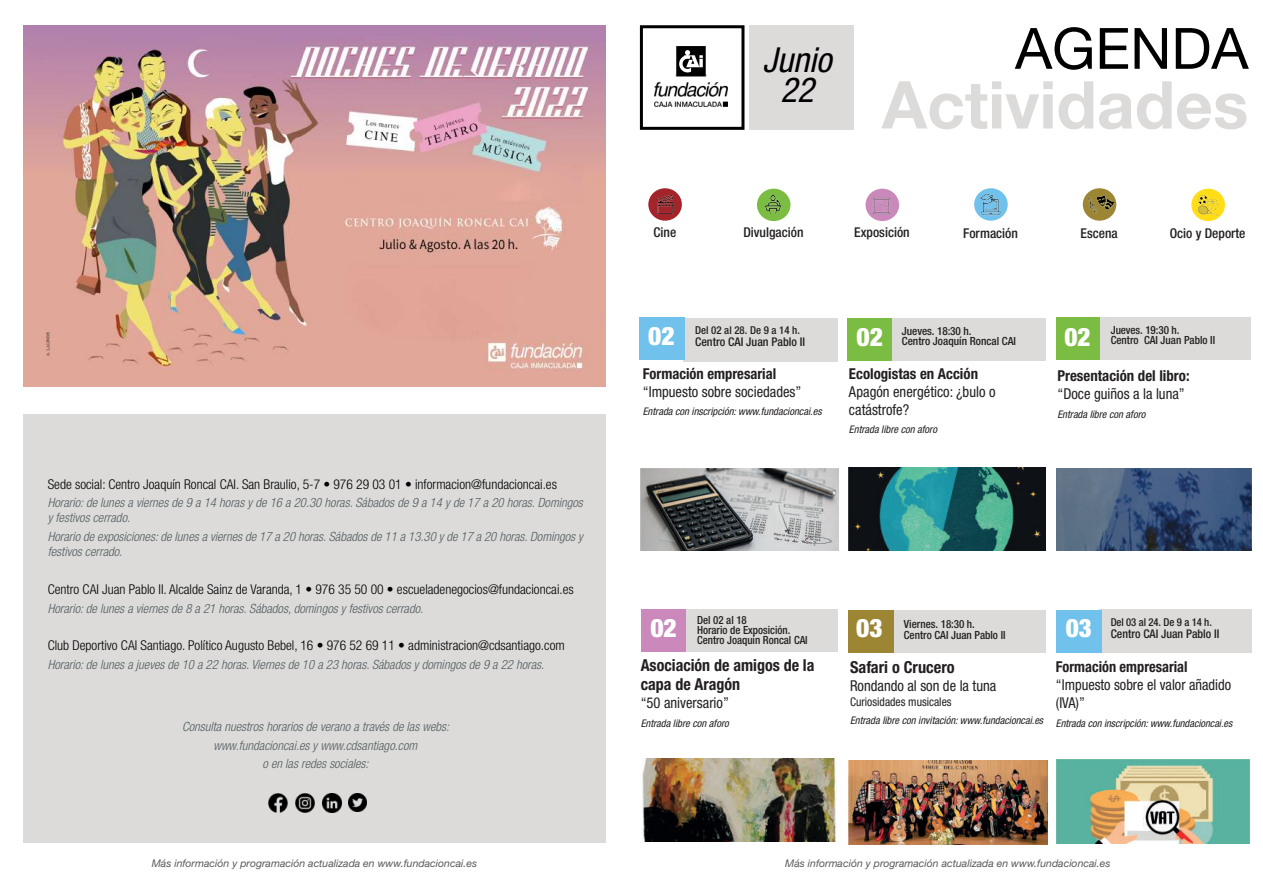
<style>
.page{position:relative;width:1263px;height:893px;background:#fff}
.page>*{position:absolute;margin:0;border:0;box-sizing:border-box;transform-origin:0 0}
.t1{font:700 66px "Helvetica Neue LT Std";color:#dcdbd9}
.t2{font:57px "Helvetica Neue LT Std";color:#000001}
.t3{font:italic condensed 34.5px/29.4px "Helvetica Neue LT Std";color:#000002;text-align:center}
.t4{font:900 condensed 25.5px "Helvetica Neue LT Std";color:#fff}
.t5{font:18px "Myriad Pro";color:#231f20}
.t6{font:700 condensed 16.5px/19.8px "Helvetica Neue LT Std";color:#231f20}
.t7{font:condensed 15px/18px "Helvetica Neue LT Std";color:#231f20}
.t8{font:700 condensed 15px "Helvetica Neue LT Std";color:#231f20}
.t9{font:condensed 15px/18px "Helvetica Neue LT Std";color:#231f20;scale:.96 1}
.t10{font:700 condensed 15px "Helvetica Neue LT Std";color:#231f20;scale:.96 1}
.t11{font:13.8px "Myriad Pro";color:#231f20;scale:.37 1}
.t12{font:300 condensed 13.5px "Helvetica Neue LT Std";color:#000002}
.t13{font:500 condensed 13.5px "Helvetica Neue LT Std";color:#231f20}
.t14{font:italic 300 condensed 12.75px/15.3px "Helvetica Neue LT Std";color:#535c60}
.t15{font:500 condensed 12px "Helvetica Neue LT Std";color:#231f20}
.t16{font:condensed 12px "Helvetica Neue LT Std";color:#231f20}
.t17{font:500 condensed 11.25px/10.5px "Helvetica Neue LT Std";color:#231f20}
.t18{font:500 condensed 10.8px "Helvetica Neue LT Std";letter-spacing:-.005em;color:#231f20}
.t19{font:italic condensed 10.5px "Helvetica Neue LT Std";color:#231f20}
.t20{font:italic 10.5px "Helvetica Neue LT Std";color:#57585a}
.t21{font:6.9px "Myriad Pro";color:#231f20;scale:.92 1}
</style>
<div class="page">
<div style="left:892px;top:318px;width:154px;height:43px;background:#dcdbd9"></div>
<div style="left:683px;top:318px;width:154px;height:43px;background:#dcdbd9"></div>
<div style="left:640px;top:318px;width:45px;height:42px;background:#70c2ed"></div>
<div style="left:847px;top:318px;width:45px;height:43px;background:#7bbd43"></div>
<div style="left:750px;top:25px;width:104px;height:105px;background:#dcdbd9"></div>
<div style="left:640px;top:25px;width:104px;height:105px;border:3px solid #000002"></div>
<img style="left:654px;top:46px;width:73px;height:60px">
<div style="left:648px;top:188px;width:34px;height:33px;background:#a3242a;border-radius:50%"></div>
<div style="left:757px;top:189px;width:33px;height:32px;background:#7bbd43;border-radius:50%"></div>
<div style="left:865px;top:189px;width:34px;height:32px;background:#ca88bb;border-radius:50%"></div>
<div style="left:974px;top:188px;width:34px;height:33px;background:#70c2ed;border-radius:50%"></div>
<div style="left:1083px;top:188px;width:33px;height:33px;background:#9d8633;border-radius:50%"></div>
<div style="left:1191px;top:189px;width:34px;height:32px;background:#ffdd17;border-radius:50%"></div>
<img style="left:1082px;top:193px;width:15px;height:24px">
<img style="left:873px;top:197px;width:17px;height:18px">
<img style="left:1198px;top:195px;width:21px;height:22px">
<img style="left:657px;top:195px;width:16px;height:19px">
<img style="left:981px;top:193px;width:20px;height:23px">
<img style="left:765px;top:196px;width:15px;height:17px">
<div style="left:23px;top:414px;width:582px;height:429px;background:#dcdbd9"></div>
<img style="left:296px;top:793px;width:18px;height:19px">
<img style="left:348px;top:793px;width:18px;height:19px">
<img style="left:323px;top:793px;width:18px;height:19px">
<img style="left:269px;top:793px;width:19px;height:19px">
<img style="left:1097px;top:194px;width:17px;height:16px">
<div style="left:681px;top:609px;width:157px;height:43px;background:#dcdbd9"></div>
<div style="left:641px;top:609px;width:44px;height:43px;background:#ca88bb"></div>
<img style="left:640px;top:468px;width:197px;height:1px">
<img style="left:848px;top:467px;width:197px;height:84px">
<img style="left:642px;top:759px;width:195px;height:83px">
<div style="left:1099px;top:609px;width:152px;height:44px;background:#dcdbd9"></div>
<div style="left:1056px;top:610px;width:45px;height:43px;background:#70c2ed"></div>
<img style="left:1056px;top:760px;width:194px;height:84px">
<img style="left:640px;top:469px;width:198px;height:82px">
<div style="left:890px;top:610px;width:156px;height:43px;background:#dcdbd9"></div>
<div style="left:849px;top:610px;width:45px;height:43px;background:#9d8633"></div>
<img style="left:848px;top:761px;width:199px;height:84px">
<div style="left:1099px;top:318px;width:152px;height:42px;background:#dcdbd9"></div>
<div style="left:1056px;top:317px;width:43px;height:43px;background:#7bbd43"></div>
<img style="left:1056px;top:468px;width:195px;height:82px">
<img style="left:23px;top:26px;width:582px;height:360px">
<svg style="left:683px;top:361px;width:153px;height:1px"></svg>
<h3 class="t3" style="left:762px;top:46px;width:71px">Junio<br>22</h3>
<h2 class="t2" style="left:1015px;top:15px;width:235px">AGENDA</h2>
<h1 class="t1" style="left:882px;top:64px;width:368px">Actividades</h1>
<p class="t13" style="left:654px;top:224px;width:24px">Cine</p>
<p class="t13" style="left:743px;top:224px;width:62px">Divulgación</p>
<p class="t13" style="left:854px;top:224px;width:57px">Exposición</p>
<p class="t13" style="left:963px;top:225px;width:56px">Formación</p>
<p class="t13" style="left:1080px;top:225px;width:39px">Escena</p>
<p class="t13" style="left:1170px;top:225px;width:77px">Ocio y Deporte</p>
<p class="t12" style="left:48px;top:476px;width:511px">Sede social: Centro Joaquín Roncal CAI. San Braulio, 5-7 • 976 29 03 01 • informacion@fundacioncai.es</p>
<p class="t14" style="left:48px;top:495px;width:537px">Horario: de lunes a viernes de 9 a 14 horas y de 16 a 20.30 horas. Sábados de 9 a 14 y de 17 a 20 horas. Domingos y festivos cerrado.</p>
<p class="t14" style="left:48px;top:529px;width:537px">Horario de exposiciones: de lunes a viernes de 17 a 20 horas. Sábados de 11 a 13.30 y de 17 a 20 horas. Domingos y festivos cerrado.</p>
<p class="t12" style="left:48px;top:582px;width:527px">Centro CAI Juan Pablo II. Alcalde Sainz de Varanda, 1 • 976 35 50 00 • escueladenegocios@fundacioncai.es</p>
<p class="t14" style="left:48px;top:601px;width:377px">Horario: de lunes a viernes de 8 a 21 horas. Sábados, domingos y festivos cerrado.</p>
<p class="t12" style="left:48px;top:638px;width:518px">Club Deportivo CAI Santiago. Político Augusto Bebel, 16 • 976 52 69 11 • administracion@cdsantiago.com</p>
<p class="t14" style="left:48px;top:657px;width:498px">Horario: de lunes a jueves de 10 a 22 horas. Viernes de 10 a 23 horas. Sábados y domingos de 9 a 22 horas.</p>
<p class="t11" style="left:81px;top:640px;width:172px">https://www.fundacioncai.es/</p>
<p class="t14" style="left:182px;top:718px;width:269px;line-height:18.3px;text-align:center">Consulta nuestros horarios de verano a través de las webs: www.fundacioncai.es y www.cdsantiago.com<br>o en las redes sociales:</p>
<p class="t18" style="left:695px;top:324px;width:106px">Del 02 al 28. De 9 a 14 h.</p>
<p class="t15" style="left:695px;top:334px;width:112px">Centro CAI Juan Pablo II</p>
<p class="t8" style="left:643px;top:364px;width:135px">Formación empresarial</p>
<p class="t7" style="left:643px;top:382px;width:160px">“Impuesto sobre sociedades”</p>
<p class="t19" style="left:643px;top:406px;width:180px">Entrada con inscripción: www.fundacioncai.es</p>
<h3 class="t4" style="left:648px;top:320px;width:28px">02</h3>
<h3 class="t4" style="left:856px;top:321px;width:28px">02</h3>
<p class="t17" style="left:902px;top:325px;width:116px">Jueves. 18:30 h.<br>Centro Joaquín Roncal CAI</p>
<p class="t8" style="left:849px;top:364px;width:131px">Ecologistas en Acción</p>
<p class="t7" style="left:849px;top:382px;width:148px">Apagón energético: ¿bulo o catástrofe?</p>
<p class="t19" style="left:849px;top:424px;width:90px">Entrada libre con aforo</p>
<h3 class="t4" style="left:1064px;top:321px;width:28px">02</h3>
<p class="t17" style="left:1111px;top:325px;width:106px">Jueves. 19:30 h.<br>Centro CAI Juan Pablo II</p>
<p class="t8" style="left:1057px;top:367px;width:134px">Presentación del libro:</p>
<p class="t7" style="left:1057px;top:385px;width:129px">“Doce guiños a la luna”</p>
<p class="t19" style="left:1057px;top:408px;width:90px">Entrada libre con aforo</p>
<p class="t17" style="left:697px;top:614px;width:112px">Del 02 al 18<br>Horario de Exposición.<br>Centro Joaquín Roncal CAI</p>
<p class="t18" style="left:1111px;top:616px;width:103px">Del 03 al 24. De 9 a 14 h.</p>
<h3 class="t4" style="left:1066px;top:612px;width:28px">03</h3>
<h3 class="t4" style="left:856px;top:612px;width:28px">03</h3>
<p class="t17" style="left:904px;top:619px;width:103px">Viernes. 18:30 h.<br>Centro CAI Juan Pablo II</p>
<p class="t6" style="left:850px;top:657px;width:106px">Safari o Crucero</p>
<p class="t7" style="left:850px;top:677px;width:148px">Rondando al son de la tuna</p>
<p class="t16" style="left:850px;top:694px;width:103px">Curiosidades musicales</p>
<p class="t19" style="left:850px;top:714px;width:195px">Entrada libre con invitación: www.fundacioncai.es</p>
<h3 class="t4" style="left:650px;top:613px;width:28px">02</h3>
<p class="t15" style="left:1111px;top:626px;width:110px">Centro CAI Juan Pablo II</p>
<p class="t10" style="left:1056px;top:658px;width:139px">Formación empresarial</p>
<p class="t9" style="left:1056px;top:676px;width:184px">“Impuesto sobre el valor añadido (IVA)”</p>
<p class="t19" style="left:1056px;top:717px;width:178px">Entrada con inscripción: www.fundacioncai.es</p>
<p class="t6" style="left:641px;top:655px;width:175px">Asociación de amigos de la capa de Aragón</p>
<p class="t7" style="left:641px;top:694px;width:90px">“50 aniversario”</p>
<p class="t19" style="left:641px;top:717px;width:90px">Entrada libre con aforo</p>
<h3 class="t5" style="left:103px;top:850px;width:223px">https://www.fundacioncai.es/</h3>
<h3 class="t5" style="left:792px;top:853px;width:223px">https://www.fundacioncai.es/</h3>
<p class="t20" style="left:152px;top:857px;width:327px">Más información y programación actualizada en www.fundacioncai.es</p>
<p class="t20" style="left:785px;top:857px;width:327px">Más información y programación actualizada en www.fundacioncai.es</p>
<p class="t21" style="left:1025px;top:862px;width:86px">https://www.fundacioncai.es/</p>
</div>
